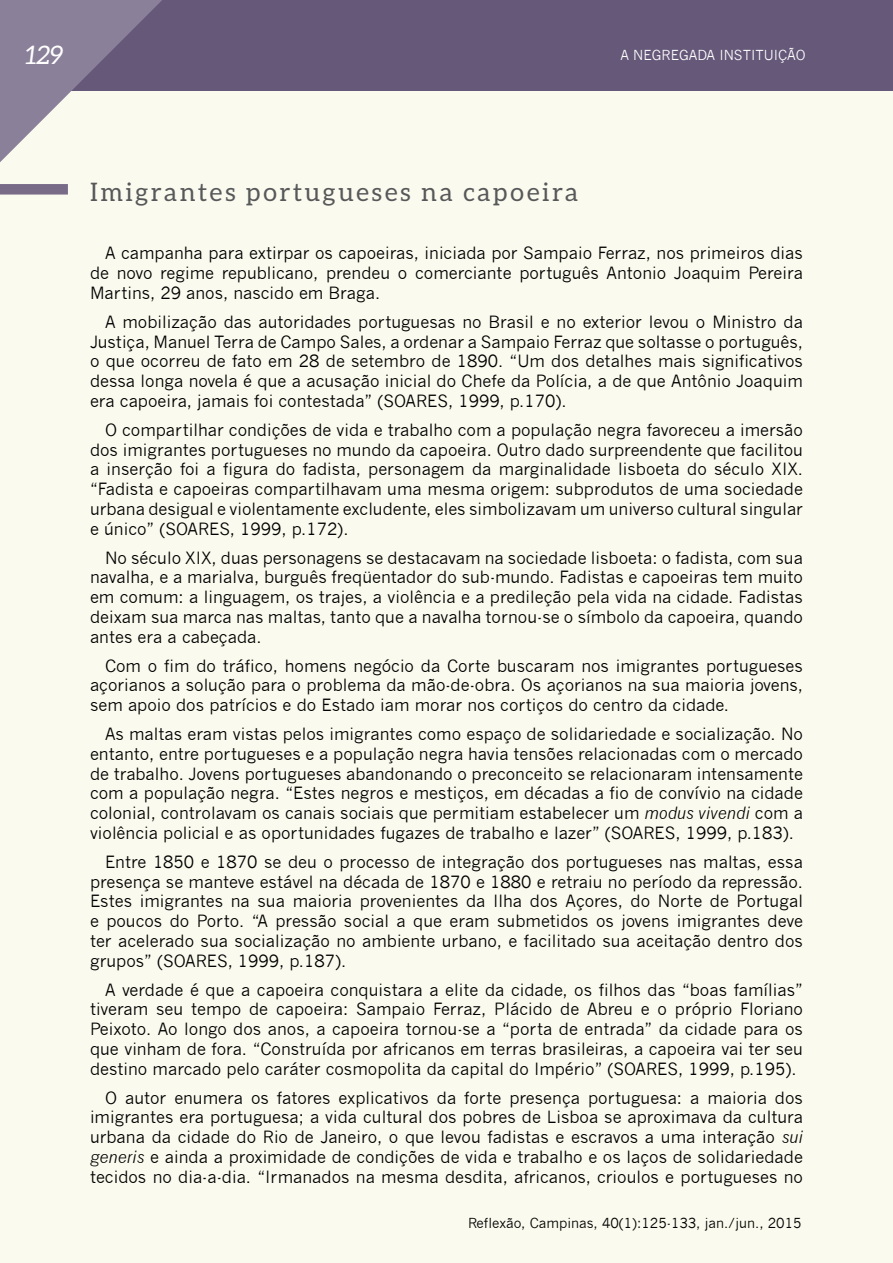
<style>
.page{position:relative;width:893px;height:1263px;background:#fbfaee}
.page>*{position:absolute;margin:0;border:0;box-sizing:border-box;transform-origin:0 0}
._05_1__sub_1{font:25.5px "Aleo";letter-spacing:.1em;color:#57585a}
.t1{font:italic 25.5px "Aleo";color:#fff}
._05_0_texto{font:16.5px/19.8px "News Gothic";color:#000;text-align:justify}
.t2{font:13.5px "News Gothic";color:#000}
.t3{font:13.5px "News Gothic";color:#fff}
.s1{font-style:italic}
</style>
<div class="page">
<div style="left:0;top:184px;width:68px;height:11px;background:#776b88"></div>
<div style="left:0;top:0;width:893px;height:90px;background:#655879"></div>
<svg style="left:0;top:0;width:162px;height:162px"></svg>
<h1 class="t1" style="left:26px;top:40px;width:39px">129</h1>
<p class="t3" style="left:620px;top:48px;width:187px">A NEGREGADA INSTITUIÇÃO</p>
<p class="_05_1__sub_1" style="left:90px;top:177px;width:490px">Imigrantes portugueses na capoeira</p>
<p class="_05_0_texto" style="left:90px;top:244px;width:714px;text-indent:15px">A campanha para extirpar os capoeiras, iniciada por Sampaio Ferraz, nos primeiros dias de novo regime republicano, prendeu o comerciante português Antonio Joaquim Pereira Martins, 29 anos, nascido em Braga.</p>
<p class="_05_0_texto" style="left:90px;top:312px;width:714px;text-indent:15px">A mobilização das autoridades portuguesas no Brasil e no exterior levou o Ministro da Justiça, Manuel Terra de Campo Sales, a ordenar a Sampaio Ferraz que soltasse o português, o que ocorreu de fato em 28 de setembro de 1890. “Um dos detalhes mais significativos dessa longa novela é que a acusação inicial do Chefe da Polícia, a de que Antônio Joaquim era capoeira, jamais foi contestada” (SOARES, 1999, p.170).</p>
<p class="_05_0_texto" style="left:90px;top:420px;width:714px;text-indent:15px">O compartilhar condições de vida e trabalho com a população negra favoreceu a imersão dos imigrantes portugueses no mundo da capoeira. Outro dado surpreendente que facilitou a inserção foi a figura do fadista, personagem da marginalidade lisboeta do século XIX. “Fadista e capoeiras compartilhavam uma mesma origem: subprodutos de uma sociedade urbana desigual e violentamente excludente, eles simbolizavam um universo cultural singular e único” (SOARES, 1999, p.172).</p>
<p class="_05_0_texto" style="left:90px;top:548px;width:714px;text-indent:15px">No século XIX, duas personagens se destacavam na sociedade lisboeta: o fadista, com sua navalha, e a marialva, burguês freqüentador do sub-mundo. Fadistas e capoeiras tem muito em comum: a linguagem, os trajes, a violência e a predileção pela vida na cidade. Fadistas deixam sua marca nas maltas, tanto que a navalha tornou-se o símbolo da capoeira, quando antes era a cabeçada.</p>
<p class="_05_0_texto" style="left:90px;top:656px;width:714px;text-indent:15px">Com o fim do tráfico, homens negócio da Corte buscaram nos imigrantes portugueses açorianos a solução para o problema da mão-de-obra. Os açorianos na sua maioria jovens, sem apoio dos patrícios e do Estado iam morar nos cortiços do centro da cidade.</p>
<p class="_05_0_texto" style="left:90px;top:724px;width:714px;text-indent:15px">As maltas eram vistas pelos imigrantes como espaço de solidariedade e socialização. No entanto, entre portugueses e a população negra havia tensões relacionadas com o mercado de trabalho. Jovens portugueses abandonando o preconceito se relacionaram intensamente com a população negra. “Estes negros e mestiços, em décadas a fio de convívio na cidade colonial, controlavam os canais sociais que permitiam estabelecer um <span class="s1">modus vivendi</span> com a violência policial e as oportunidades fugazes de trabalho e lazer” (SOARES, 1999, p.183).</p>
<p class="_05_0_texto" style="left:90px;top:852px;width:714px;text-indent:15px">Entre 1850 e 1870 se deu o processo de integração dos portugueses nas maltas, essa presença se manteve estável na década de 1870 e 1880 e retraiu no período da repressão.<br>Estes imigrantes na sua maioria provenientes da Ilha dos Açores, do Norte de Portugal e poucos do Porto. “A pressão social a que eram submetidos os jovens imigrantes deve ter acelerado sua socialização no ambiente urbano, e facilitado sua aceitação dentro dos grupos” (SOARES, 1999, p.187).</p>
<p class="_05_0_texto" style="left:90px;top:980px;width:714px;text-indent:15px">A verdade é que a capoeira conquistara a elite da cidade, os filhos das “boas famílias” tiveram seu tempo de capoeira: Sampaio Ferraz, Plácido de Abreu e o próprio Floriano Peixoto. Ao longo dos anos, a capoeira tornou-se a “porta de entrada” da cidade para os que vinham de fora. “Construída por africanos em terras brasileiras, a capoeira vai ter seu destino marcado pelo caráter cosmopolita da capital do Império” (SOARES, 1999, p.195).</p>
<p class="_05_0_texto" style="left:90px;top:1088px;width:714px;text-indent:15px">O autor enumera os fatores explicativos da forte presença portuguesa: a maioria dos imigrantes era portuguesa; a vida cultural dos pobres de Lisboa se aproximava da cultura urbana da cidade do Rio de Janeiro, o que levou fadistas e escravos a uma interação <span class="s1">sui generis</span> e ainda a proximidade de condições de vida e trabalho e os laços de solidariedade tecidos no dia-a-dia. “Irmanados na mesma desdita, africanos, crioulos e portugueses no</p>
<p class="t2" style="left:468px;top:1215px;width:335px">Reflexão, Campinas, 40(1):125-133, jan./jun., 2015</p>
</div>
